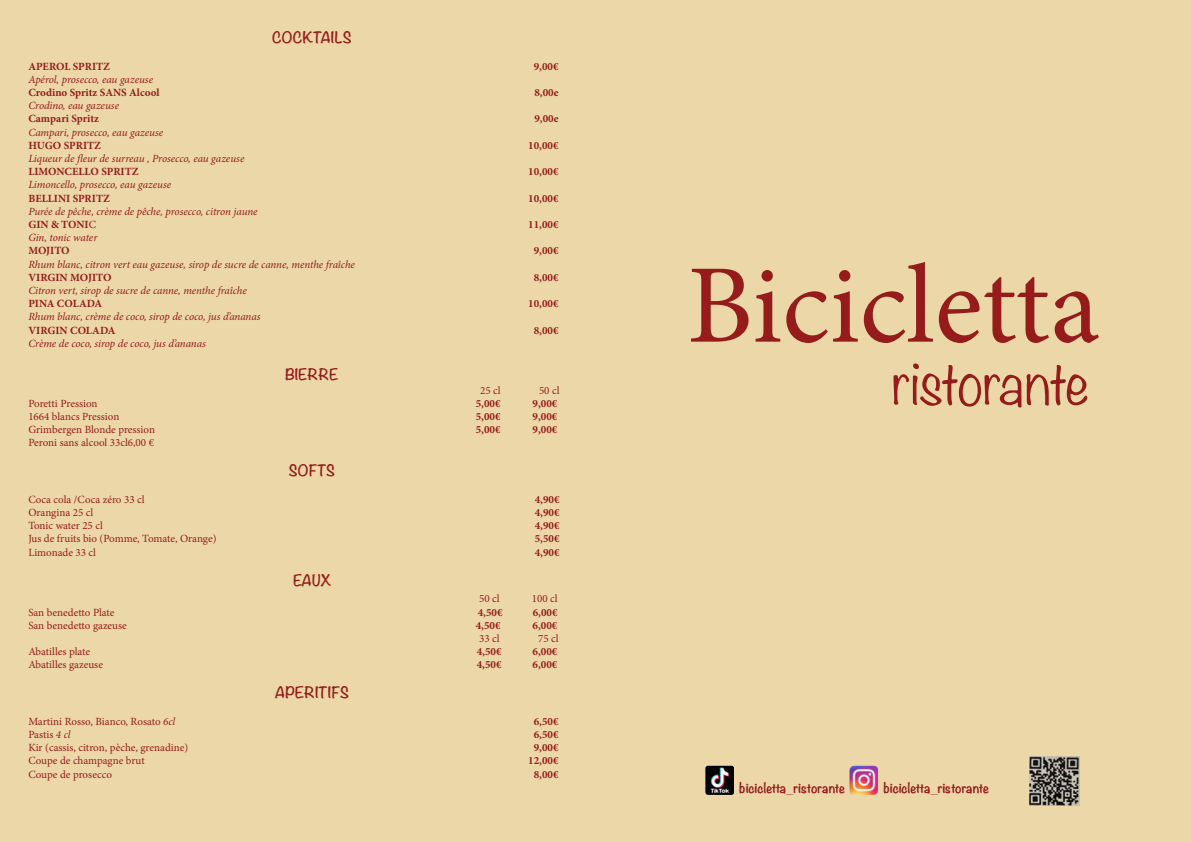
<style>
.page{position:relative;width:1191px;height:842px;background:#ebd7a8}
.page>*{position:absolute;margin:0;border:0;box-sizing:border-box;transform-origin:0 0}
.t1{font:112.1px "Minion Pro";color:#961c1c}
.t2{font:300 55.9px "Noteworthy";letter-spacing:-.04em;color:#961c1c}
.t3{font:700 14px "Noteworthy";color:#961c1c}
.t4{font:700 12.6px "Noteworthy";color:#961c1c}
.t5{font:italic 11px/13.2px "Minion Pro";letter-spacing:-.005em;color:#961c1c}
.t6{font:11px "Minion Pro";color:#961c1c}
.t7{font:700 11px "Minion Pro";color:#961c1c}
.s1{font-weight:700;font-style:normal}
.s2{font-style:normal}
.s3{font-style:italic}
</style>
<div class="page">
<img style="left:705px;top:766px;width:29px;height:29px">
<img style="left:849px;top:766px;width:29px;height:29px">
<img style="left:1029px;top:756px;width:50px;height:49px">
<p class="t3" style="left:272px;top:25px;width:81px">COCKTAILS</p>
<p class="t7" style="left:28px;top:58px;width:83px">APEROL SPRITZ</p>
<p class="t7" style="left:534px;top:58px;width:26px">9,00€</p>
<p class="t5" style="left:28px;top:73px;width:126px">Apérol, prosecco, eau gazeuse</p>
<p class="t7" style="left:28px;top:85px;width:133px">Crodino Spritz SANS Alcool</p>
<p class="t7" style="left:534px;top:85px;width:26px">8,00e</p>
<p class="t5" style="left:28px;top:99px;width:92px">Crodino, eau gazeuse</p>
<p class="t7" style="left:28px;top:111px;width:72px">Campari Spritz</p>
<p class="t7" style="left:534px;top:111px;width:26px">9,00e</p>
<p class="t5" style="left:28px;top:125px;width:136px">Campari, prosecco, eau gazeuse</p>
<p class="t7" style="left:28px;top:137px;width:74px">HUGO SPRITZ</p>
<p class="t7" style="left:528px;top:137px;width:32px">10,00€</p>
<p class="t5" style="left:28px;top:152px;width:217px">Liqueur de fleur de surreau , Prosecco, eau gazeuse</p>
<p class="t7" style="left:28px;top:164px;width:112px">LIMONCELLO SPRITZ</p>
<p class="t7" style="left:528px;top:164px;width:32px">10,00€</p>
<p class="t5" style="left:28px;top:178px;width:144px">Limoncello, prosecco, eau gazeuse</p>
<p class="t7" style="left:28px;top:190px;width:83px">BELLINI SPRITZ</p>
<p class="t7" style="left:528px;top:190px;width:32px">10,00€</p>
<p class="t5" style="left:28px;top:205px;width:231px">Purée de pêche, crème de pêche, prosecco, citron jaune<br><span class="s1">GIN &amp; TONI</span><span class="s2">C</span></p>
<p class="t7" style="left:528px;top:217px;width:32px">11,00€</p>
<p class="t5" style="left:28px;top:231px;width:71px">Gin, tonic water</p>
<p class="t7" style="left:28px;top:243px;width:43px">MOJITO</p>
<p class="t7" style="left:534px;top:243px;width:26px">9,00€</p>
<p class="t5" style="left:28px;top:257px;width:328px">Rhum blanc, citron vert eau gazeuse, sirop de sucre de canne, menthe fraîche</p>
<p class="t7" style="left:28px;top:269px;width:85px">VIRGIN MOJITO</p>
<p class="t7" style="left:534px;top:269px;width:26px">8,00€</p>
<p class="t5" style="left:28px;top:284px;width:220px">Citron vert, sirop de sucre de canne, menthe fraîche</p>
<p class="t7" style="left:28px;top:296px;width:75px">PINA COLADA</p>
<p class="t7" style="left:528px;top:296px;width:32px">10,00€</p>
<p class="t5" style="left:28px;top:310px;width:233px">Rhum blanc, crème de coco, sirop de coco, jus d’ananas</p>
<p class="t7" style="left:28px;top:322px;width:89px">VIRGIN COLADA</p>
<p class="t7" style="left:534px;top:322px;width:26px">8,00€</p>
<p class="t5" style="left:28px;top:337px;width:179px">Crème de coco, sirop de coco, jus d’ananas</p>
<p class="t3" style="left:285px;top:362px;width:55px">BIERRE</p>
<p class="t6" style="left:480px;top:383px;width:22px">25 cl</p>
<p class="t6" style="left:539px;top:383px;width:22px">50 cl</p>
<p class="t6" style="left:28px;top:396px;width:71px">Poretti Pression</p>
<p class="t7" style="left:476px;top:395px;width:26px">5,00€</p>
<p class="t7" style="left:532px;top:395px;width:26px">9,00€</p>
<p class="t6" style="left:28px;top:409px;width:93px">1664 blancs Pression</p>
<p class="t7" style="left:476px;top:409px;width:26px">5,00€</p>
<p class="t7" style="left:532px;top:409px;width:26px">9,00€</p>
<p class="t6" style="left:28px;top:422px;width:128px">Grimbergen Blonde pression</p>
<p class="t7" style="left:476px;top:422px;width:26px">5,00€</p>
<p class="t7" style="left:532px;top:422px;width:26px">9,00€</p>
<p class="t6" style="left:28px;top:435px;width:127px">Peroni sans alcool 33cl6,00 €</p>
<p class="t3" style="left:289px;top:458px;width:48px">SOFTS</p>
<p class="t6" style="left:28px;top:492px;width:118px">Coca cola /Coca zéro 33 cl</p>
<p class="t7" style="left:535px;top:491px;width:26px">4,90€</p>
<p class="t6" style="left:28px;top:505px;width:66px">Orangina 25 cl</p>
<p class="t7" style="left:535px;top:505px;width:26px">4,90€</p>
<p class="t6" style="left:28px;top:518px;width:76px">Tonic water 25 cl</p>
<p class="t7" style="left:535px;top:518px;width:26px">4,90€</p>
<p class="t6" style="left:28px;top:531px;width:190px">Jus de fruits bio (Pomme, Tomate, Orange)</p>
<p class="t7" style="left:535px;top:531px;width:26px">5,50€</p>
<p class="t6" style="left:28px;top:545px;width:69px">Limonade 33 cl</p>
<p class="t7" style="left:535px;top:544px;width:26px">4,90€</p>
<p class="t3" style="left:293px;top:567px;width:38px">EAUX</p>
<p class="t6" style="left:479px;top:591px;width:22px">50 cl</p>
<p class="t6" style="left:532px;top:591px;width:27px">100 cl</p>
<p class="t6" style="left:28px;top:605px;width:88px">San benedetto Plate</p>
<p class="t7" style="left:478px;top:604px;width:26px">4,50€</p>
<p class="t7" style="left:533px;top:604px;width:26px">6,00€</p>
<p class="t6" style="left:28px;top:618px;width:100px">San benedetto gazeuse</p>
<p class="t7" style="left:476px;top:617px;width:26px">4,50€</p>
<p class="t7" style="left:532px;top:617px;width:26px">6,00€</p>
<p class="t6" style="left:479px;top:631px;width:22px">33 cl</p>
<p class="t6" style="left:538px;top:631px;width:22px">75 cl</p>
<p class="t6" style="left:28px;top:644px;width:63px">Abatilles plate</p>
<p class="t7" style="left:477px;top:644px;width:26px">4,50€</p>
<p class="t7" style="left:532px;top:644px;width:26px">6,00€</p>
<p class="t6" style="left:28px;top:657px;width:76px">Abatilles gazeuse</p>
<p class="t7" style="left:477px;top:657px;width:26px">4,50€</p>
<p class="t7" style="left:532px;top:657px;width:26px">6,00€</p>
<p class="t3" style="left:275px;top:680px;width:75px">APERITIFS</p>
<p class="t6" style="left:28px;top:714px;width:148px">Martini Rosso, Bianco, Rosato <span class="s3">6cl</span></p>
<p class="t7" style="left:534px;top:713px;width:26px">6,50€</p>
<p class="t6" style="left:28px;top:727px;width:44px">Pastis <span class="s3">4 cl</span></p>
<p class="t7" style="left:534px;top:727px;width:26px">6,50€</p>
<p class="t6" style="left:28px;top:740px;width:161px">Kir (cassis, citron, pèche, grenadine)</p>
<p class="t7" style="left:534px;top:740px;width:26px">9,00€</p>
<p class="t6" style="left:28px;top:753px;width:118px">Coupe de champagne brut</p>
<p class="t7" style="left:528px;top:753px;width:32px">12,00€</p>
<p class="t6" style="left:28px;top:767px;width:85px">Coupe de prosecco</p>
<p class="t7" style="left:534px;top:766px;width:26px">8,00€</p>
<h1 class="t1" style="left:687px;top:231px;width:414px">Bicicletta</h1>
<h2 class="t2" style="left:891px;top:333px;width:198px">ristorante</h2>
<p class="t4" style="left:739px;top:777px;width:107px">bicicletta_ristorante</p>
<p class="t4" style="left:883px;top:777px;width:107px">bicicletta_ristorante</p>
</div>
